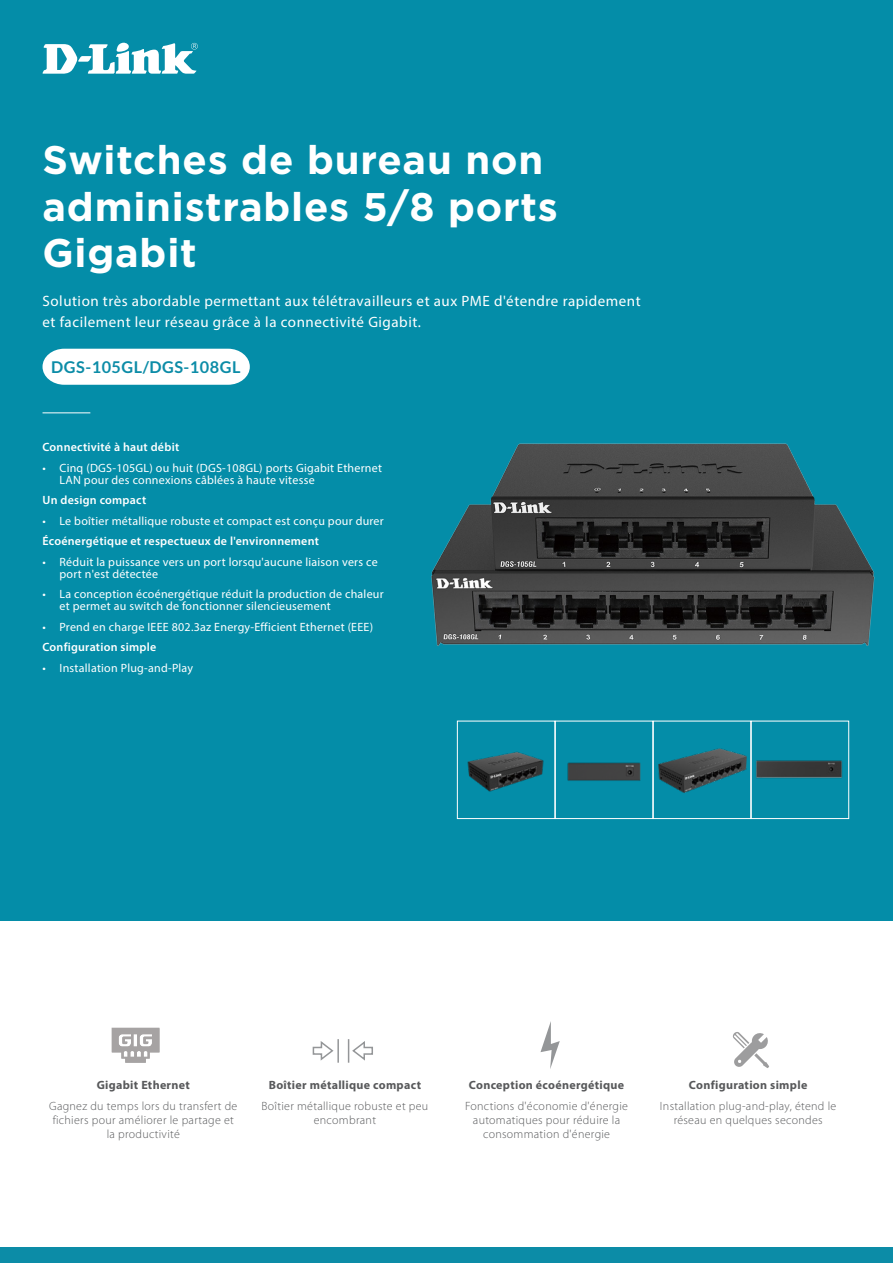
<style>
.page{position:relative;width:893px;height:1263px;background:#fff}
.page>*{position:absolute;margin:0;border:0;box-sizing:border-box;transform-origin:0 0}
.t1{font:700 39.9px/46.5px "Gotham";letter-spacing:.02em;color:#fff}
.t2{font:700 16.35px "Lato";letter-spacing:.03em;color:#0c8ca7}
.t3{font:15px/21px "Myriad Pro";letter-spacing:.035em;color:#fff}
.t4{font:12px/12px "Myriad Pro";letter-spacing:.02em;color:#fff}
.t5{font:300 12px/14.4px "Myriad Pro";letter-spacing:.025em;color:#58595b;text-align:center}
.Paragraph_Style_2{font:600 12px "Myriad Pro";letter-spacing:.02em;color:#fff}
.t6{font:700 12px "Myriad Pro";letter-spacing:.025em;color:#58595b}
</style>
<div class="page">
<div style="left:0;top:1248px;width:893px;height:15px;background:#0c8ca7"></div>
<div style="left:0;top:0;width:893px;height:921px;background:#048da8"></div>
<svg style="left:42px;top:42px;width:156px;height:32px"></svg>
<hr style="left:43px;top:412px;width:47px;height:1px;background:#fff">
<svg style="left:43px;top:349px;width:207px;height:36px"></svg>
<div style="left:457px;top:721px;width:98px;height:98px;border:1px solid #fff"></div>
<div style="left:555px;top:721px;width:98px;height:98px;border:1px solid #fff"></div>
<div style="left:653px;top:721px;width:98px;height:98px;border:1px solid #fff"></div>
<div style="left:751px;top:721px;width:98px;height:98px;border:1px solid #fff"></div>
<img style="left:431px;top:443px;width:444px;height:203px">
<img style="left:467px;top:751px;width:77px;height:41px">
<img style="left:567px;top:762px;width:74px;height:19px">
<img style="left:653px;top:743px;width:98px;height:54px">
<img style="left:752px;top:757px;width:91px;height:24px">
<svg style="left:112px;top:1028px;width:47px;height:35px"></svg>
<svg style="left:733px;top:1032px;width:36px;height:36px"></svg>
<svg style="left:312px;top:1039px;width:61px;height:24px"></svg>
<svg style="left:540px;top:1021px;width:20px;height:48px"></svg>
<p class="t1" style="left:43px;top:137px;width:517px">Switches de bureau non administrables 5/8 ports<br>Gigabit</p>
<p class="t3" style="left:43px;top:291px;width:600px">Solution très abordable permettant aux télétravailleurs et aux PME d'étendre rapidement et facilement leur réseau grâce à la connectivité Gigabit.</p>
<p class="t2" style="left:51px;top:357px;width:191px">DGS-105GL/DGS-108GL</p>
<p class="Paragraph_Style_2" style="left:43px;top:440px;width:138px">Connectivité à haut débit</p>
<p class="t4" style="left:60px;top:461px;width:324px;text-indent:-17px">• Cinq (DGS-105GL) ou huit (DGS-108GL) ports Gigabit Ethernet<br>LAN pour des connexions câblées à haute vitesse</p>
<p class="Paragraph_Style_2" style="left:43px;top:493px;width:105px">Un design compact</p>
<p class="t4" style="left:43px;top:515px;width:343px">• Le boîtier métallique robuste et compact est conçu pour durer</p>
<p class="Paragraph_Style_2" style="left:43px;top:534px;width:278px">Écoénergétique et respectueux de l'environnement</p>
<p class="t4" style="left:60px;top:556px;width:320px;text-indent:-17px">• Réduit la puissance vers un port lorsqu'aucune liaison vers ce port n'est détectée</p>
<p class="t4" style="left:60px;top:588px;width:326px;text-indent:-17px">• La conception écoénergétique réduit la production de chaleur et permet au switch de fonctionner silencieusement</p>
<p class="t4" style="left:43px;top:621px;width:332px">• Prend en charge IEEE 802.3az Energy-Efficient Ethernet (EEE)</p>
<p class="Paragraph_Style_2" style="left:43px;top:640px;width:115px">Configuration simple</p>
<p class="t4" style="left:43px;top:662px;width:152px">• Installation Plug-and-Play</p>
<p class="t6" style="left:97px;top:1077px;width:95px">Gigabit Ethernet</p>
<p class="t6" style="left:269px;top:1077px;width:154px">Boîtier métallique compact</p>
<p class="t6" style="left:469px;top:1077px;width:157px">Conception écoénergétique</p>
<p class="t6" style="left:689px;top:1077px;width:120px">Configuration simple</p>
<p class="t5" style="left:49px;top:1098px;width:190px">Gagnez du temps lors du transfert de fichiers pour améliorer le partage et la productivité</p>
<p class="t5" style="left:261px;top:1098px;width:168px">Boîtier métallique robuste et peu encombrant</p>
<p class="t5" style="left:465px;top:1098px;width:164px">Fonctions d'économie d'énergie automatiques pour réduire la consommation d'énergie</p>
<p class="t5" style="left:660px;top:1098px;width:178px">Installation plug-and-play, étend le réseau en quelques secondes</p>
</div>
